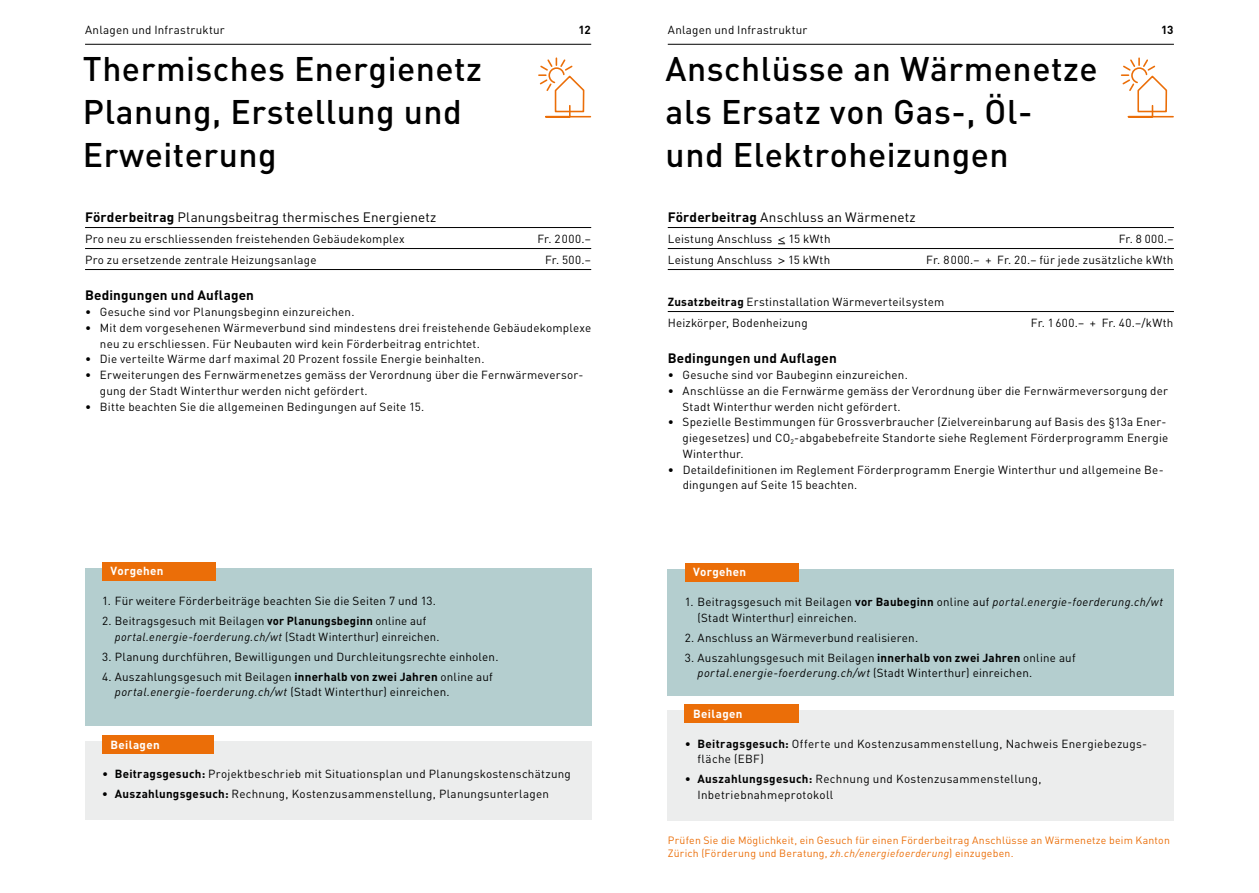
<style>
.page{position:relative;width:1259px;height:893px;background:#fff}
.page>*{position:absolute;margin:0;border:0;box-sizing:border-box;transform-origin:0 0}
.t1{font:500 33.75px/42.8px "DIN";letter-spacing:.015em;color:#000}
.t2{font:13.5px "DIN";letter-spacing:.01em;color:#000}
.t3{font:700 13.5px "DIN";letter-spacing:.01em;color:#000}
.t4{font:11.7px/15.8px "DIN";letter-spacing:.02em;color:#000}
.t5{font:700 11.7px "DIN";letter-spacing:.03em;color:#fff}
.t6{font:700 11.7px "DIN";color:#000}
.t7{font:10.5px/13.5px "DIN";letter-spacing:.02em;color:#eb6e08}
.s1{font-weight:700}
.s2{font-style:italic}
.s3{font-family:"DIN Alternate";font-weight:700}
</style>
<div class="page">
<hr style="left:85px;top:44px;width:506px;height:1px;background:#000">
<hr style="left:668px;top:44px;width:506px;height:1px;background:#000">
<hr style="left:85px;top:227px;width:506px;height:1px;background:#000">
<hr style="left:85px;top:248px;width:506px;height:1px;background:#000">
<hr style="left:85px;top:269px;width:506px;height:1px;background:#000">
<div style="left:85px;top:568px;width:506px;height:158px;background:#b4cecf"></div>
<div style="left:85px;top:741px;width:506px;height:79px;background:#eceded"></div>
<div style="left:102px;top:562px;width:114px;height:18px;background:#eb6e08"></div>
<div style="left:102px;top:735px;width:112px;height:19px;background:#eb6e08"></div>
<svg style="left:538px;top:58px;width:54px;height:60px"></svg>
<hr style="left:668px;top:227px;width:506px;height:1px;background:#000">
<hr style="left:668px;top:248px;width:506px;height:1px;background:#000">
<hr style="left:668px;top:269px;width:506px;height:1px;background:#000">
<hr style="left:668px;top:311px;width:506px;height:1px;background:#000">
<div style="left:668px;top:569px;width:506px;height:126px;background:#b4cecf"></div>
<div style="left:668px;top:711px;width:506px;height:110px;background:#eceded"></div>
<div style="left:685px;top:563px;width:114px;height:18px;background:#eb6e08"></div>
<div style="left:685px;top:704px;width:114px;height:19px;background:#eb6e08"></div>
<svg style="left:1121px;top:58px;width:53px;height:60px"></svg>
<p class="t4" style="left:85px;top:22px;width:141px">Anlagen und Infrastruktur</p>
<p class="t6" style="left:578px;top:22px;width:14px">12</p>
<p class="t4" style="left:668px;top:22px;width:141px">Anlagen und Infrastruktur</p>
<p class="t6" style="left:1161px;top:22px;width:14px">13</p>
<h1 class="t1" style="left:83px;top:47px;width:400px">Thermisches Energienetz<br>Planung, Erstellung und<br>Erweiterung</h1>
<p class="t2" style="left:85px;top:208px;width:353px"><span class="s1">Förderbeitrag</span> Planungsbeitrag thermisches Energienetz</p>
<p class="t4" style="left:85px;top:230px;width:321px">Pro neu zu erschliessenden freistehenden Gebäudekomplex</p>
<p class="t4" style="left:537px;top:230px;width:55px">Fr. 2000.–</p>
<p class="t4" style="left:85px;top:251px;width:233px">Pro zu ersetzende zentrale Heizungsanlage</p>
<p class="t4" style="left:545px;top:251px;width:47px">Fr. 500.–</p>
<p class="t3" style="left:85px;top:287px;width:170px">Bedingungen und Auflagen</p>
<p class="t4" style="left:85px;top:304px;width:271px">• Gesuche sind vor Planungsbeginn einzureichen.</p>
<p class="t4" style="left:100px;top:320px;width:493px;text-indent:-15px">• Mit dem vorgesehenen Wärmeverbund sind mindestens drei freistehende Gebäudekomplexe neu zu erschliessen. Für Neubauten wird kein Förderbeitrag entrichtet.</p>
<p class="t4" style="left:85px;top:351px;width:401px">• Die verteilte Wärme darf maximal 20 Prozent fossile Energie beinhalten.</p>
<p class="t4" style="left:100px;top:367px;width:485px;text-indent:-15px">• Erweiterungen des Fernwärmenetzes gemäss der Verordnung über die Fernwärmeversor&shy;gung der Stadt Winterthur werden nicht gefördert.</p>
<p class="t4" style="left:85px;top:398px;width:341px">• Bitte beachten Sie die allgemeinen Bedingungen auf Seite 15.</p>
<p class="t5" style="left:111px;top:563px;width:54px">Vorgehen</p>
<p class="t4" style="left:102px;top:593px;width:335px">1. Für weitere Förderbeiträge beachten Sie die Seiten 7 und 13.</p>
<p class="t4" style="left:115px;top:613px;width:326px;text-indent:-13px">2. Beitragsgesuch mit Beilagen <span class="s1">vor Planungsbeginn</span> online auf <span class="s2">portal.energie-foerderung.ch/wt</span> (Stadt Winterthur) einreichen.</p>
<p class="t4" style="left:102px;top:648px;width:398px">3. Planung durchführen, Bewilligungen und Durchleitungsrechte einholen.</p>
<p class="t4" style="left:115px;top:668px;width:379px;text-indent:-13px">4. Auszahlungsgesuch mit Beilagen <span class="s1">innerhalb von zwei Jahren</span> online auf <span class="s2">portal.energie-foerderung.ch/wt</span> (Stadt Winterthur) einreichen.</p>
<p class="t5" style="left:111px;top:737px;width:51px">Beilagen</p>
<p class="t4" style="left:102px;top:766px;width:470px">• <span class="s1">Beitragsgesuch:</span> Projektbeschrieb mit Situationsplan und Planungskostenschätzung</p>
<p class="t4" style="left:102px;top:786px;width:448px"><span class="s1">• Auszahlungsgesuch:</span> Rechnung, Kostenzusammenstellung, Planungsunterlagen</p>
<h1 class="t1" style="left:665px;top:47px;width:433px">Anschlüsse an Wärmenetze als Ersatz von Gas-, Öl&shy;und Elektroheizungen</h1>
<p class="t2" style="left:668px;top:208px;width:249px"><span class="s1">Förderbeitrag</span> Anschluss an Wärmenetz</p>
<p class="t4" style="left:668px;top:230px;width:164px">Leistung Anschluss <span class="s3">&lt;</span> 15 kWth</p>
<p class="t4" style="left:1118px;top:230px;width:56px">Fr. 8 000.–</p>
<p class="t4" style="left:668px;top:251px;width:164px">Leistung Anschluss <span class="s3">&gt;</span> 15 kWth</p>
<p class="t4" style="left:926px;top:251px;width:249px">Fr. 8000.– + Fr. 20.– für jede zusätzliche kWth</p>
<p class="t4" style="left:668px;top:291px;width:278px;line-height:21px"><span class="s1">Zusatzbeitrag</span> Erstinstallation Wärmeverteilsystem<br>Heizkörper, Bodenheizung</p>
<p class="t4" style="left:1031px;top:314px;width:144px">Fr. 1600.– + Fr. 40.–/kWth</p>
<p class="t3" style="left:668px;top:350px;width:170px">Bedingungen und Auflagen</p>
<p class="t4" style="left:668px;top:367px;width:241px">• Gesuche sind vor Baubeginn einzureichen.</p>
<p class="t4" style="left:682px;top:383px;width:487px;text-indent:-15px">• Anschlüsse an die Fernwärme gemäss der Verordnung über die Fernwärmeversorgung der<br>Stadt Winterthur werden nicht gefördert.</p>
<p class="t4" style="left:682px;top:414px;width:487px;text-indent:-15px">• Spezielle Bestimmungen für Grossverbraucher (Zielvereinbarung auf Basis des §13a Ener&shy;giegesetzes) und CO<sub>2</sub>-abgabebefreite Standorte siehe Reglement Förderprogramm Energie<br>Winterthur.</p>
<p class="t4" style="left:682px;top:461px;width:482px;text-indent:-15px">• Detaildefinitionen im Reglement Förderprogramm Energie Winterthur und allgemeine Be&shy;dingungen auf Seite 15 beachten.</p>
<p class="t5" style="left:693px;top:564px;width:54px">Vorgehen</p>
<p class="t4" style="left:697px;top:593px;width:467px;text-indent:-13px">1. Beitragsgesuch mit Beilagen <span class="s1">vor Baubeginn</span> online auf <span class="s2">portal.energie-foerderung.ch/wt </span>(Stadt Winterthur) einreichen.</p>
<p class="t4" style="left:685px;top:629px;width:235px">2. Anschluss an Wärmeverbund realisieren.</p>
<p class="t4" style="left:697px;top:649px;width:379px;text-indent:-13px">3. Auszahlungsgesuch mit Beilagen <span class="s1">innerhalb von zwei Jahren</span> online auf <span class="s2">portal.energie-foerderung.ch/wt</span> (Stadt Winterthur) einreichen.</p>
<p class="t5" style="left:693px;top:706px;width:51px">Beilagen</p>
<p class="t4" style="left:697px;top:735px;width:449px;text-indent:-13px">• <span class="s1">Beitragsgesuch:</span> Offerte und Kostenzusammenstellung, Nachweis Energiebezugs&shy;fläche (EBF)</p>
<p class="t4" style="left:697px;top:771px;width:345px;text-indent:-13px">• <span class="s1">Auszahlungsgesuch:</span> Rechnung und Kostenzusammenstellung,<br>Inbetriebnahmeprotokoll</p>
<p class="t7" style="left:668px;top:833px;width:504px">Prüfen Sie die Möglichkeit, ein Gesuch für einen Förderbeitrag Anschlüsse an Wärmenetze beim Kanton<br>Zürich (Förderung und Beratung, <span class="s2">zh.ch/energiefoerderung</span>) einzugeben.</p>
</div>
